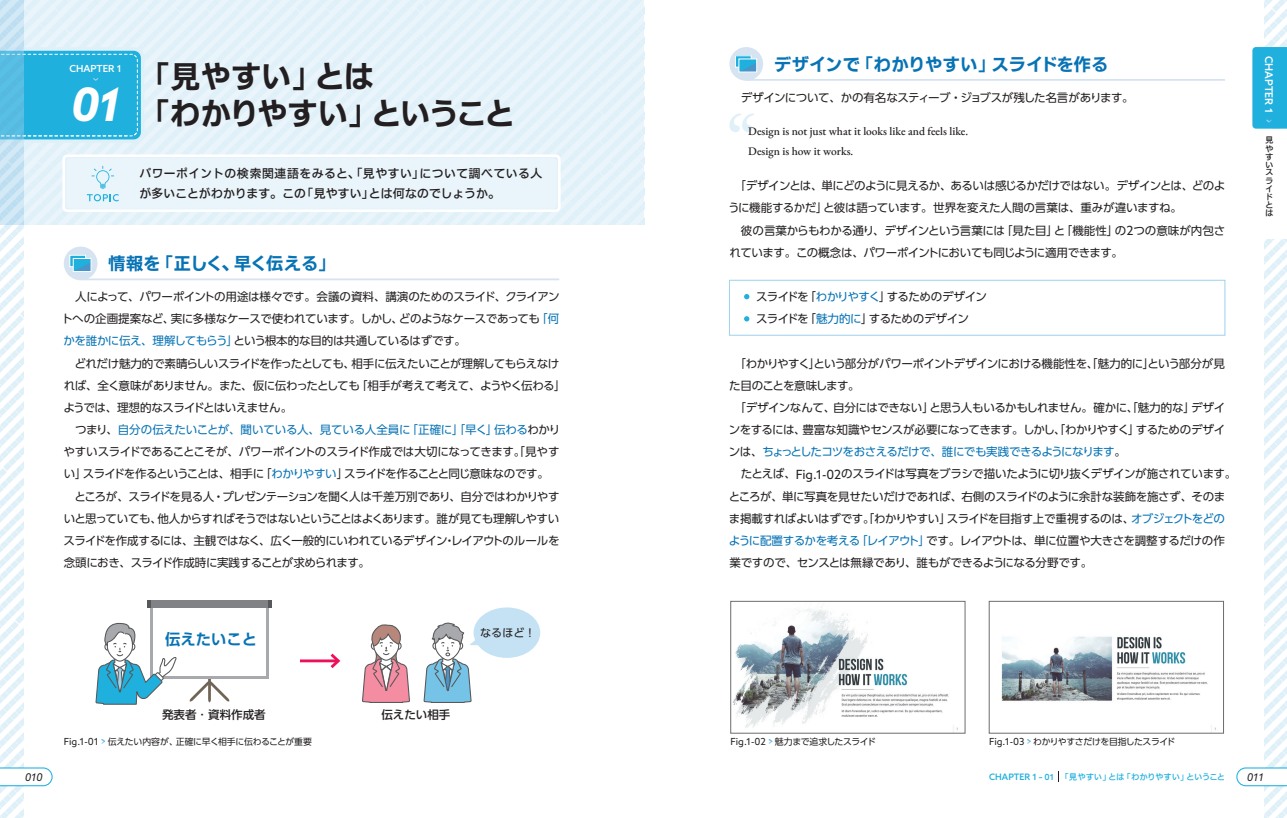
<style>
.page{position:relative;width:1287px;height:818px;background:#fff}
.page>*{position:absolute;margin:0;border:0;box-sizing:border-box;transform-origin:0 0}
.p00_節番号{font:italic 700 46.12px "Azo Sans";color:#fff}
.p00_節タイトル_0728{font:31px/37.2px "Ro NOW Std GE";letter-spacing:-.06em;color:#231f20}
.p02_本文中見出し_0728{font:17.75px "Ro NOW Std GE";letter-spacing:-.03em;color:#0773b5}
.t1{font:700 15.25px "PUD Shin Go Pr 6 N De";color:#0773b5}
.p00_節リード_0728{font:12.38px/19.5px "Ro NOW Std GB";letter-spacing:-.02em;color:#231f20}
.p01_本文ゴチ_0809合成font{font:11.5px/22.1px "UD Shin Go Pr 6 N";letter-spacing:-.04em;color:#231f20}
.NEW_jobs_1005{font:500 11.5px "EB Garamond";letter-spacing:-.005em;color:#231f20}
.NEW_本文囲み文字_1005{font:11.5px "UD Shin Go Pr 6 N";letter-spacing:-.055em;color:#231f20}
.t2{font:500 11.5px "PUD Shin Go Pr 6 N";color:#231f20}
.t3{font:11px "PUD Shin Go Pr 6 N";color:#231f20}
.t4{font:500 10.62px "Azo Sans";color:#fff}
.t5{font:italic 10.62px "Azo Sans";color:#231f20}
.t6{font:500 9.75px "Azo Sans";color:#fff}
.p04_図キャプション_0824{font:8.88px "UD Shin Go Pr 6 N";letter-spacing:-.035em;color:#231f20}
.t7{font:8.38px "Ro NOW Std GB";letter-spacing:-.05em;color:#1fb0de}
.t8{font:8.38px/8.1px "Ro NOW Std GB";color:#231f20;text-align:justify}
.s1{font-family:"Azo Sans";font-size:12.62px}
.s2{color:#0773b5}
.s3{font-family:"Azo Sans";font-size:9.75px}
.s4{font-family:"Azo Sans";font-weight:500;font-size:8.88px}
.s5{font-family:"Azo Sans";font-weight:500}
</style>
<div class="page">
<svg style="left:1264px;top:0;width:22px;height:817px"></svg>
<div style="left:0;top:0;width:644px;height:224px;background:#e5f2f9"></div>
<div style="left:64px;top:156px;width:495px;height:55px;background:#eaf5fb;border-radius:4px"></div>
<div style="left:62px;top:154px;width:498px;height:58px;border:3px solid #fff;border-radius:4px"></div>
<svg style="left:87px;top:166px;width:32px;height:35px"></svg>
<svg style="left:24px;top:50px;width:117px;height:90px;background:#27b2df"></svg>
<svg style="left:0;top:224px;width:24px;height:593px"></svg>
<svg style="left:0;top:0;width:24px;height:224px;background:#9cd4ec"></svg>
<svg style="left:189px;top:678px;width:41px;height:24px"></svg>
<svg style="left:150px;top:607px;width:119px;height:71px"></svg>
<div style="left:153px;top:607px;width:112px;height:68px;background:#fff"></div>
<div style="left:150px;top:599px;width:119px;height:8px;background:#808285"></div>
<svg style="left:147px;top:600px;width:3px;height:7px"></svg>
<svg style="left:269px;top:600px;width:3px;height:7px"></svg>
<div style="left:473px;top:607px;width:67px;height:50px;background:#c4e2f3;border-radius:50%"></div>
<svg style="left:95px;top:622px;width:82px;height:83px"></svg>
<svg style="left:423px;top:620px;width:56px;height:83px"></svg>
<svg style="left:362px;top:624px;width:48px;height:79px"></svg>
<img style="left:733px;top:606px;width:225px;height:125px">
<div style="left:730px;top:601px;width:235px;height:132px;border:1px solid #6c6d70"></div>
<svg style="left:768px;top:739px;width:5px;height:5px"></svg>
<img style="left:1001px;top:636px;width:215px;height:95px">
<div style="left:988px;top:601px;width:235px;height:132px;border:1px solid #6c6d70"></div>
<svg style="left:1027px;top:739px;width:4px;height:5px"></svg>
<svg style="left:101px;top:739px;width:5px;height:5px"></svg>
<hr style="left:747px;top:79px;width:477px;height:2px;background:#d6e3f1">
<div style="left:729px;top:47px;width:34px;height:34px;background:#d6e3f1;border-radius:50%"></div>
<div style="left:735px;top:56px;width:16px;height:11px;background:#1fb0de"></div>
<div style="left:735px;top:55px;width:16px;height:12px;border:1px solid #fff"></div>
<svg style="left:738px;top:58px;width:19px;height:14px"></svg>
<hr style="left:81px;top:278px;width:478px;height:2px;background:#d6e3f1">
<div style="left:64px;top:246px;width:33px;height:34px;background:#d6e3f1;border-radius:50%"></div>
<svg style="left:72px;top:257px;width:12px;height:8px"></svg>
<div style="left:70px;top:255px;width:16px;height:12px;border:1px solid #fff"></div>
<svg style="left:73px;top:258px;width:18px;height:14px"></svg>
<div style="left:729px;top:280px;width:495px;height:55px;border:1px solid #9fd2ed"></div>
<svg style="left:744px;top:294px;width:5px;height:5px"></svg>
<svg style="left:744px;top:316px;width:5px;height:5px"></svg>
<hr style="left:300px;top:659px;width:38px;height:3px;background:#ee1059">
<svg style="left:327px;top:653px;width:14px;height:15px"></svg>
<svg style="left:729px;top:113px;width:25px;height:19px"></svg>
<div style="left:1252px;top:47px;width:34px;height:81px;background:#1fb0de"></div>
<div style="left:1252px;top:128px;width:34px;height:110px;background:#fff"></div>
<svg style="left:1236px;top:766px;width:50px;height:20px"></svg>
<svg style="left:0;top:766px;width:53px;height:20px"></svg>
<p class="p02_本文中見出し_0728" style="left:773px;top:52px;width:336px">デザインで「わかりやすい」スライドを作る</p>
<p class="p01_本文ゴチ_0809合成font" style="left:740px;top:86px;width:394px">デザインについて、かの有名なスティーブ・ジョブスが残した名言があります。</p>
<p class="p00_節タイトル_0728" style="left:139px;top:58px;width:377px">「見やすい」とは<br>「わかりやすい」ということ</p>
<p class="t4" style="left:1275px;top:56px;width:59px;rotate:90deg">CHAPTER 1</p>
<p class="t8" style="left:1265px;top:136px;width:9px">見やすいスライドとは</p>
<p class="t6" style="left:69px;top:62px;width:54px">CHAPTER 1</p>
<p class="p00_節番号" style="left:71px;top:74px;width:51px">01</p>
<p class="NEW_jobs_1005" style="left:748px;top:124px;width:221px">Design is not just what it looks like and feels like.</p>
<p class="NEW_jobs_1005" style="left:748px;top:144px;width:106px">Design is how it works.</p>
<p class="p00_節リード_0728" style="left:139px;top:163px;width:405px">パワーポイントの検索関連語をみると、「見やすい」について調べている人が多いことがわかります。この「見やすい」とは何なのでしょうか。</p>
<p class="p01_本文ゴチ_0809合成font" style="left:728px;top:174px;width:498px;text-indent:6px">「デザインとは、単にどのように見えるか、あるいは感じるかだけではない。デザインとは、どのように機能するかだ」と彼は語っています。世界を変えた人間の言葉は、重みが違いますね。</p>
<p class="p01_本文ゴチ_0809合成font" style="left:729px;top:219px;width:497px;text-indent:12px">彼の言葉からもわかる通り、デザインという言葉には「見た目」と「機能性」の<span class="s1">2</span>つの意味が内包されています。この概念は、パワーポイントにおいても同じように適用できます。</p>
<p class="p02_本文中見出し_0728" style="left:108px;top:251px;width:229px">情報を「正しく、早く伝える」</p>
<p class="p01_本文ゴチ_0809合成font" style="left:62px;top:285px;width:499px;text-align:justify;text-indent:14px">人によって、パワーポイントの用途は様々です。会議の資料、講演のためのスライド、クライアントへの企画提案など、実に多様なケースで使われています。しかし、どのようなケースであっても<span class="s2">「何かを誰かに伝え、理解してもらう」</span>という根本的な目的は共通しているはずです。</p>
<p class="p01_本文ゴチ_0809合成font" style="left:63px;top:351px;width:504px;text-indent:11px">どれだけ魅力的で素晴らしいスライドを作ったとしても、相手に伝えたいことが理解してもらえなければ、全く意味がありません。また、仮に伝わったとしても「相手が考えて考えて、ようやく伝わる」ようでは、理想的なスライドとはいえません。</p>
<p class="p01_本文ゴチ_0809合成font" style="left:63px;top:418px;width:498px;text-align:justify;text-indent:12px">つまり、<span class="s2">自分の伝えたいことが、聞いている人、見ている人全員に「正確に」「早く」伝わる</span>わかりやすいスライドであることこそが、パワーポイントのスライド作成では大切になってきます。「見やすい」スライドを作るということは、相手に「<span class="s2">わかりやすい</span>」スライドを作ることと同じ意味なのです。</p>
<p class="p01_本文ゴチ_0809合成font" style="left:64px;top:484px;width:497px;text-align:justify;text-indent:11px">ところが、スライドを見る人・プレゼンテーションを聞く人は千差万別であり、自分ではわかりやすいと思っていても、他人からすればそうではないということはよくあります。誰が見ても理解しやすいスライドを作成するには、主観ではなく、広く一般的にいわれているデザイン・レイアウトのルールを念頭におき、スライド作成時に実践することが求められます。</p>
<p class="NEW_本文囲み文字_1005" style="left:756px;top:287px;width:232px">スライドを「<span class="s2">わかりやすく</span>」するためのデザイン</p>
<p class="NEW_本文囲み文字_1005" style="left:756px;top:309px;width:214px">スライドを「<span class="s2">魅力的に</span>」するためのデザイン</p>
<p class="p01_本文ゴチ_0809合成font" style="left:729px;top:351px;width:497px;text-indent:5px">「わかりやすく」という部分がパワーポイントデザインにおける機能性を、「魅力的に」という部分が見た目のことを意味します。</p>
<p class="p01_本文ゴチ_0809合成font" style="left:729px;top:396px;width:498px;text-align:justify;text-indent:5px">「デザインなんて、自分にはできない」と思う人もいるかもしれません。確かに、「魅力的な」デザインをするには、豊富な知識やセンスが必要になってきます。しかし、「わかりやすく」するためのデザインは、<span class="s2">ちょっとしたコツをおさえるだけで、誰にでも実践できるようになります</span>。</p>
<p class="p01_本文ゴチ_0809合成font" style="left:728px;top:462px;width:509px;text-indent:12px">たとえば、<span class="s1">Fig.1-02</span>のスライドは写真をブラシで描いたように切り抜くデザインが施されています。ところが、単に写真を見せたいだけであれば、右側のスライドのように余計な装飾を施さず、そのまま掲載すればよいはずです。「わかりやすい」スライドを目指す上で重視するのは、<span class="s2">オブジェクトをどのように配置するかを考える「レイアウト」</span>です。レイアウトは、単に位置や大きさを調整するだけの作業ですので、センスとは無縁であり、誰もができるようになる分野です。</p>
<p class="t1" style="left:165px;top:630px;width:93px">伝えたいこと</p>
<p class="t2" style="left:162px;top:707px;width:105px">発表者・資料作成者</p>
<p class="t2" style="left:381px;top:707px;width:71px">伝えたい相手</p>
<p class="t3" style="left:480px;top:626px;width:57px">なるほど！</p>
<p class="p04_図キャプション_0824" style="left:64px;top:733px;width:250px"><span class="s3">Fig.1-01</span> 伝えたい内容が、正確に早く相手に伝わることが重要</p>
<p class="p04_図キャプション_0824" style="left:730px;top:733px;width:147px"><span class="s3">Fig.1-02</span> 魅力まで追求したスライド</p>
<p class="p04_図キャプション_0824" style="left:988px;top:733px;width:188px"><span class="s3">Fig.1-03</span> わかりやすさだけを目指したスライド</p>
<p class="t5" style="left:25px;top:769px;width:19px">010</p>
<p class="t5" style="left:1247px;top:769px;width:18px">011</p>
<p class="t7" style="left:989px;top:771px;width:237px"><span class="s4">CHAPTER 1 -</span><span class="s5">01</span> 「見やすい」とは「わかりやすい」ということ</p>
</div>
